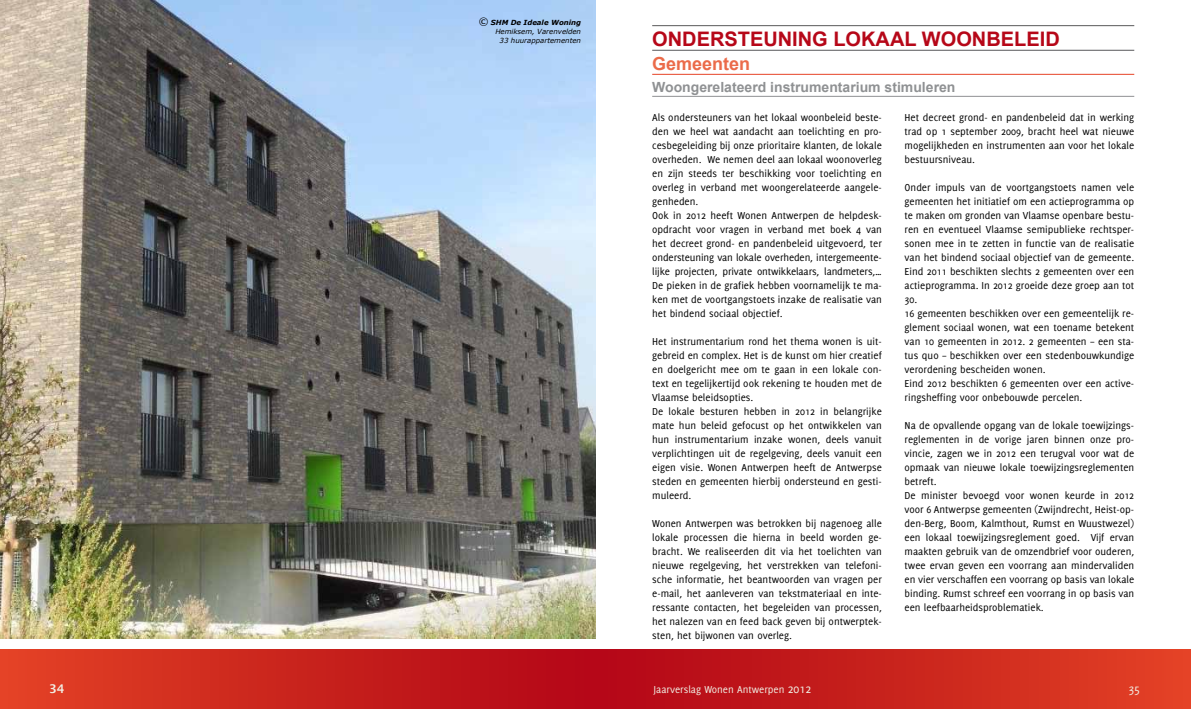
<style>
.page{position:relative;width:1191px;height:709px;background:#fff}
.page>*{position:absolute;margin:0;border:0;box-sizing:border-box;transform-origin:0 0}
.t1{font:700 20px "Arial";color:#b60718}
.t2{font:700 18px "Arial";color:#eb6b4a}
.t3{font:700 14px "Arial";color:#8f9193}
.t4{font:13px "Delicious";color:#f1efe4}
.t5{font:600 12px "Lucida Sans";color:#f1efe4}
.t6{font:11px/14px "Delicious";color:#000}
.t7{font:11px "Delicious";color:#f1efe4}
.t8{font:italic 7px/9px "Verdana";color:#000;text-align:right}
.s1{font-size:10px}
.s2{font-weight:700}
.s3{font-size:13px}
</style>
<div class="page">
<img style="left:0;top:0;width:595px;height:638px">
<div style="left:0;top:649px;width:595px;height:60px;background:linear-gradient(to right,#e24225,#b20516)"></div>
<div style="left:595px;top:649px;width:596px;height:60px;background:linear-gradient(to right,#b20516,#e24225)"></div>
<hr style="left:652px;top:74px;width:482px;height:1px;background:#e64427">
<hr style="left:652px;top:96px;width:482px;height:1px;background:#8f9193">
<hr style="left:652px;top:25px;width:482px;height:1px;background:#58585a">
<hr style="left:652px;top:50px;width:482px;height:1px;background:#58585a">
<p class="t8" style="left:478px;top:18px;width:104px"><span class="s1">©</span> <span class="s2">SHM De Ideale Woning<br></span>Hemiksem, Varenvelden<br>33 huurappartementen</p>
<h1 class="t1" style="left:652px;top:25px;width:15px">ONDERS</h1>
<h1 class="t1" style="left:738px;top:25px;width:27px">TEUN</h1>
<h1 class="t1" style="left:792px;top:25px;width:164px">ING LO KAAL WOON</h1>
<h1 class="t1" style="left:986px;top:25px;width:28px">BELE</h1>
<h1 class="t1" style="left:1039px;top:25px;width:19px">ID</h1>
<h2 class="t2" style="left:652px;top:51px;width:100px">Gemeenten</h2>
<p class="t3" style="left:652px;top:78px;width:305px">Woongerelateerd instrumentarium stimuleren</p>
<p class="t6" style="left:652px;top:110px;width:231px">Als ondersteuners van het lokaal woonbeleid beste&shy;den we heel wat aandacht aan toelichting en pro&shy;cesbegeleiding bij onze prioritaire klanten, de lokale overheden. We nemen deel aan lokaal woonoverleg en zijn steeds ter beschikking voor toelichting en overleg in verband met woongerelateerde aangele&shy;genheden.<br>Ook in 2012 heeft Wonen Antwerpen de helpdesk&shy;opdracht voor vragen in verband met boek 4 van het decreet grond- en pandenbeleid uitgevoerd, ter ondersteuning van lokale overheden, intergemeente&shy;lijke projecten, private ontwikkelaars, landmeters,… De pieken in de grafiek hebben voornamelijk te ma&shy;ken met de voortgangstoets inzake de realisatie van het bindend sociaal objectief.</p>
<p class="t6" style="left:652px;top:334px;width:231px">Het instrumentarium rond het thema wonen is uit&shy;gebreid en complex. Het is de kunst om hier creatief en doelgericht mee om te gaan in een lokale con&shy;text en tegelijkertijd ook rekening te houden met de Vlaamse beleidsopties.<br>De lokale besturen hebben in 2012 in belangrijke mate hun beleid gefocust op het ontwikkelen van hun instrumentarium inzake wonen, deels vanuit verplichtingen uit de regelgeving, deels vanuit een eigen visie. Wonen Antwerpen heeft de Antwerpse steden en gemeenten hierbij ondersteund en gesti&shy;muleerd.</p>
<p class="t6" style="left:652px;top:516px;width:231px;text-align:justify">Wonen Antwerpen was betrokken bij nagenoeg alle lokale processen die hierna in beeld worden ge&shy;bracht. We realiseerden dit via het toelichten van nieuwe regelgeving, het verstrekken van telefoni&shy;sche informatie, het beantwoorden van vragen per e-mail, het aanleveren van tekstmateriaal en inte&shy;ressante contacten, het begeleiden van processen, het nalezen van en feed back geven bij ontwerptek&shy;sten, het bijwonen van overleg.</p>
<p class="t6" style="left:904px;top:110px;width:231px;text-align:justify">Het decreet grond- en pandenbeleid dat in werking trad op 1 september 2009, bracht heel wat nieuwe mogelijkheden en instrumenten aan voor het lokale bestuursniveau.</p>
<p class="t6" style="left:904px;top:180px;width:231px">Onder impuls van de voortgangstoets namen vele gemeenten het initiatief om een actieprogramma op te maken om gronden van Vlaamse openbare bestu&shy;ren en eventueel Vlaamse semipublieke rechtsper&shy;sonen mee in te zetten in functie van de realisatie van het bindend sociaal objectief van de gemeente.<br>Eind 2011 beschikten slechts 2 gemeenten over een actieprogramma. In 2012 groeide deze groep aan tot 30.<br>16 gemeenten beschikken over een gemeentelijk re&shy;glement sociaal wonen, wat een toename betekent van 10 gemeenten in 2012. 2 gemeenten – een sta&shy;tus quo – beschikken over een stedenbouwkundige verordening bescheiden wonen.<br>Eind 2012 beschikten 6 gemeenten over een active&shy;ringsheffing voor onbebouwde percelen.</p>
<p class="t6" style="left:904px;top:418px;width:231px">Na de opvallende opgang van de lokale toewijzings&shy;reglementen in de vorige jaren binnen onze pro&shy;vincie, zagen we in 2012 een terugval voor wat de opmaak van nieuwe lokale toewijzingsreglementen betreft.<br>De minister bevoegd voor wonen keurde in 2012 voor 6 Antwerpse gemeenten (Zwijndrecht, Heist-op&shy;den-Berg, Boom, Kalmthout, Rumst en Wuustwezel) een lokaal toewijzingsreglement goed. Vijf ervan maakten gebruik van de omzendbrief voor ouderen, twee ervan geven een voorrang aan mindervaliden en vier verschaffen een voorrang op basis van lokale binding. Rumst schreef een voorrang in op basis van een leefbaarheidsproblematiek.</p>
<p class="t5" style="left:49px;top:681px;width:17px">34</p>
<p class="t7" style="left:653px;top:682px;width:159px">Jaarverslag Wonen Antwerpen <span class="s3">2012</span></p>
<p class="t4" style="left:1128px;top:681px;width:13px">35</p>
</div>
